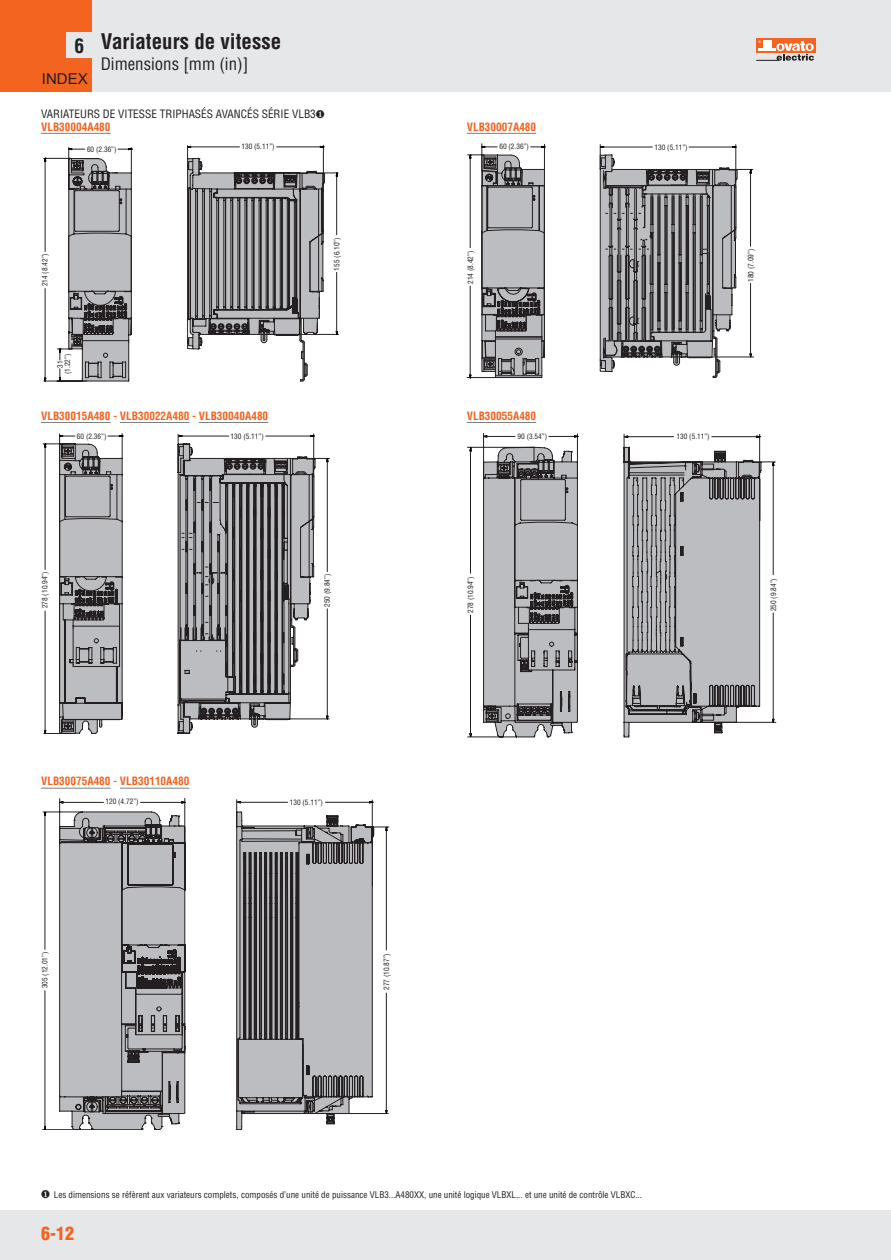
<style>
.page{position:relative;width:891px;height:1260px;background:#fff}
.page>*{position:absolute;margin:0;border:0;box-sizing:border-box;transform-origin:0 0}
.t1{font:700 condensed 21px "Helvetica";color:#231f20}
.t2{font:700 condensed 19.5px "Helvetica";color:#231f20}
.t3{font:900 condensed 18px "Helvetica";color:#f36421}
.t4{font:condensed 16.8px "Helvetica";color:#231f20}
.t5{font:15px "Arial";color:#221e1f}
.t6{font:700 condensed 11.25px "Helvetica";color:#f36421}
.t7{font:condensed 11.25px "Helvetica";color:#231f20}
.t8{font:condensed 9px "Helvetica";color:#231f20}
.t9{font:condensed 7.35px/7.4px "Helvetica";color:#231f20;text-align:center}
</style>
<div class="page">
<div style="left:0;top:0;width:890px;height:92px;background:#e6e7e9"></div>
<div style="left:0;top:1210px;width:890px;height:50px;background:#e6e7e9"></div>
<div style="left:755px;top:38px;width:60px;height:15px;background:#f36421"></div>
<svg style="left:755px;top:40px;width:58px;height:21px"></svg>
<div style="left:0;top:0;width:92px;height:92px;background:#f36421"></div>
<div style="left:67px;top:33px;width:27px;height:25px;background:#e6e7e9"></div>
<svg style="left:43px;top:145px;width:296px;height:236px"></svg>
<svg style="left:128px;top:148px;width:6px;height:2px"></svg>
<svg style="left:66px;top:148px;width:19px;height:2px"></svg>
<svg style="left:44px;top:156px;width:2px;height:6px"></svg>
<svg style="left:59px;top:347px;width:2px;height:6px"></svg>
<svg style="left:59px;top:369px;width:2px;height:12px"></svg>
<hr style="left:45px;top:289px;width:1px;height:92px;background:#231f20">
<svg style="left:335px;top:171px;width:2px;height:6px"></svg>
<hr style="left:336px;top:272px;width:1px;height:61px;background:#231f20">
<hr style="left:276px;top:147px;width:45px;height:1px;background:#231f20">
<hr style="left:187px;top:147px;width:52px;height:1px;background:#231f20">
<svg style="left:68px;top:158px;width:63px;height:223px;background:#99999b"></svg>
<svg style="left:466px;top:144px;width:287px;height:234px"></svg>
<hr style="left:469px;top:155px;width:1px;height:93px;background:#231f20">
<hr style="left:469px;top:286px;width:1px;height:92px;background:#231f20">
<hr style="left:749px;top:170px;width:1px;height:76px;background:#231f20">
<svg style="left:749px;top:168px;width:2px;height:6px"></svg>
<hr style="left:749px;top:283px;width:1px;height:72px;background:#231f20">
<svg style="left:479px;top:146px;width:258px;height:232px"></svg>
<svg style="left:43px;top:433px;width:286px;height:301px"></svg>
<svg style="left:119px;top:435px;width:6px;height:2px"></svg>
<svg style="left:57px;top:435px;width:18px;height:2px"></svg>
<hr style="left:265px;top:436px;width:46px;height:1px;background:#231f20">
<hr style="left:179px;top:436px;width:50px;height:1px;background:#231f20">
<hr style="left:45px;top:444px;width:1px;height:125px;background:#231f20">
<svg style="left:44px;top:442px;width:2px;height:6px"></svg>
<hr style="left:45px;top:611px;width:1px;height:122px;background:#231f20">
<hr style="left:327px;top:458px;width:1px;height:114px;background:#231f20">
<svg style="left:326px;top:456px;width:2px;height:6px"></svg>
<hr style="left:327px;top:609px;width:1px;height:108px;background:#231f20">
<svg style="left:59px;top:444px;width:64px;height:289px;background:#9a9a9c"></svg>
<svg style="left:467px;top:433px;width:308px;height:304px"></svg>
<svg style="left:483px;top:447px;width:94px;height:290px;background:#a3a3a5"></svg>
<hr style="left:711px;top:436px;width:46px;height:1px;background:#231f20">
<hr style="left:624px;top:436px;width:49px;height:1px;background:#231f20">
<svg style="left:548px;top:435px;width:31px;height:2px"></svg>
<hr style="left:483px;top:436px;width:31px;height:1px;background:#231f20">
<hr style="left:772px;top:462px;width:1px;height:113px;background:#231f20">
<hr style="left:772px;top:613px;width:1px;height:107px;background:#231f20">
<hr style="left:470px;top:448px;width:1px;height:125px;background:#231f20">
<svg style="left:469px;top:446px;width:2px;height:6px"></svg>
<hr style="left:470px;top:615px;width:1px;height:120px;background:#231f20">
<svg style="left:42px;top:798px;width:347px;height:332px"></svg>
<svg style="left:60px;top:812px;width:125px;height:318px;background:#a3a3a6"></svg>
<hr style="left:325px;top:802px;width:45px;height:1px;background:#231f20">
<hr style="left:237px;top:802px;width:50px;height:1px;background:#231f20">
<hr style="left:140px;top:802px;width:44px;height:1px;background:#231f20">
<svg style="left:181px;top:801px;width:6px;height:2px"></svg>
<hr style="left:60px;top:802px;width:43px;height:1px;background:#231f20">
<hr style="left:45px;top:812px;width:1px;height:137px;background:#231f20">
<svg style="left:44px;top:810px;width:2px;height:6px"></svg>
<hr style="left:45px;top:991px;width:1px;height:136px;background:#231f20">
<hr style="left:386px;top:827px;width:1px;height:123px;background:#231f20">
<svg style="left:385px;top:825px;width:2px;height:6px"></svg>
<hr style="left:386px;top:993px;width:1px;height:118px;background:#231f20">
<hr style="left:199px;top:422px;width:69px;height:1px;background:#808080">
<hr style="left:41px;top:422px;width:69px;height:1px;background:#808080">
<hr style="left:120px;top:422px;width:69px;height:1px;background:#808080">
<hr style="left:41px;top:788px;width:69px;height:1px;background:#808080">
<hr style="left:466px;top:133px;width:70px;height:1px;background:#808080">
<hr style="left:120px;top:788px;width:69px;height:1px;background:#808080">
<hr style="left:41px;top:133px;width:69px;height:1px;background:#808080">
<hr style="left:466px;top:422px;width:70px;height:1px;background:#808080">
<h2 class="t2" style="left:74px;top:34px;width:11px">6</h2>
<h3 class="t5" style="left:42px;top:69px;width:47px">INDEX</h3>
<h1 class="t1" style="left:101px;top:28px;width:182px">Variateurs de vitesse</h1>
<h3 class="t4" style="left:101px;top:53px;width:149px">Dimensions [mm (in)]</h3>
<h3 class="t7" style="left:41px;top:107px;width:276px">VARIATEURS DE VITESSE TRIPHASÉS AVANCÉS SÉRIE VLB3</h3>
<h3 class="t6" style="left:41px;top:120px;width:71px">VLB30004A480</h3>
<p class="t9" style="left:87px;top:145px;width:31px">60 (2.36”)</p>
<p class="t9" style="left:241px;top:143px;width:35px">130 (5.11”)</p>
<p class="t9" style="left:41px;top:286px;width:35px;rotate:-90deg">214 (8.42”)</p>
<p class="t9" style="left:56px;top:374px;width:22px;rotate:-90deg">31 (1.22”)</p>
<h3 class="t6" style="left:41px;top:409px;width:228px">VLB30015A480 - VLB30022A480 - VLB30040A480</h3>
<p class="t9" style="left:77px;top:432px;width:31px">60 (2.36”)</p>
<p class="t9" style="left:230px;top:432px;width:35px">130 (5.11”)</p>
<p class="t9" style="left:333px;top:271px;width:35px;rotate:-90deg">155 (6.10”)</p>
<p class="t9" style="left:41px;top:608px;width:38px;rotate:-90deg">278 (10.94”)</p>
<p class="t9" style="left:323px;top:607px;width:35px;rotate:-90deg">250 (9.84”)</p>
<h3 class="t6" style="left:41px;top:774px;width:150px">VLB30075A480 - VLB30110A480</h3>
<p class="t9" style="left:105px;top:798px;width:35px">120 (4.72”)</p>
<p class="t9" style="left:289px;top:798px;width:35px">130 (5.11”)</p>
<p class="t9" style="left:41px;top:988px;width:38px;rotate:-90deg">305 (12.01”)</p>
<p class="t9" style="left:382px;top:990px;width:38px;rotate:-90deg">277 (10.87”)</p>
<h3 class="t6" style="left:466px;top:120px;width:71px">VLB30007A480</h3>
<p class="t9" style="left:499px;top:143px;width:31px">60 (2.36”)</p>
<p class="t9" style="left:654px;top:143px;width:35px">130 (5.11”)</p>
<p class="t9" style="left:466px;top:284px;width:35px;rotate:-90deg">214 (8.42”)</p>
<p class="t9" style="left:746px;top:282px;width:35px;rotate:-90deg">180 (7.09”)</p>
<h3 class="t6" style="left:466px;top:409px;width:71px">VLB30055A480</h3>
<p class="t9" style="left:517px;top:432px;width:31px">90 (3.54”)</p>
<p class="t9" style="left:676px;top:433px;width:35px">130 (5.11”)</p>
<p class="t9" style="left:466px;top:613px;width:38px;rotate:-90deg">278 (10.94”)</p>
<p class="t9" style="left:769px;top:611px;width:35px;rotate:-90deg">250 (9.84”)</p>
<p class="t8" style="left:54px;top:1189px;width:589px">Les dimensions se réfèrent aux variateurs complets, composés d’une unité de puissance VLB3...A480XX, une unité logique VLBXL... et une unité de contrôle VLBXC...</p>
<h3 class="t3" style="left:41px;top:1222px;width:34px">6-12</h3>
</div>
